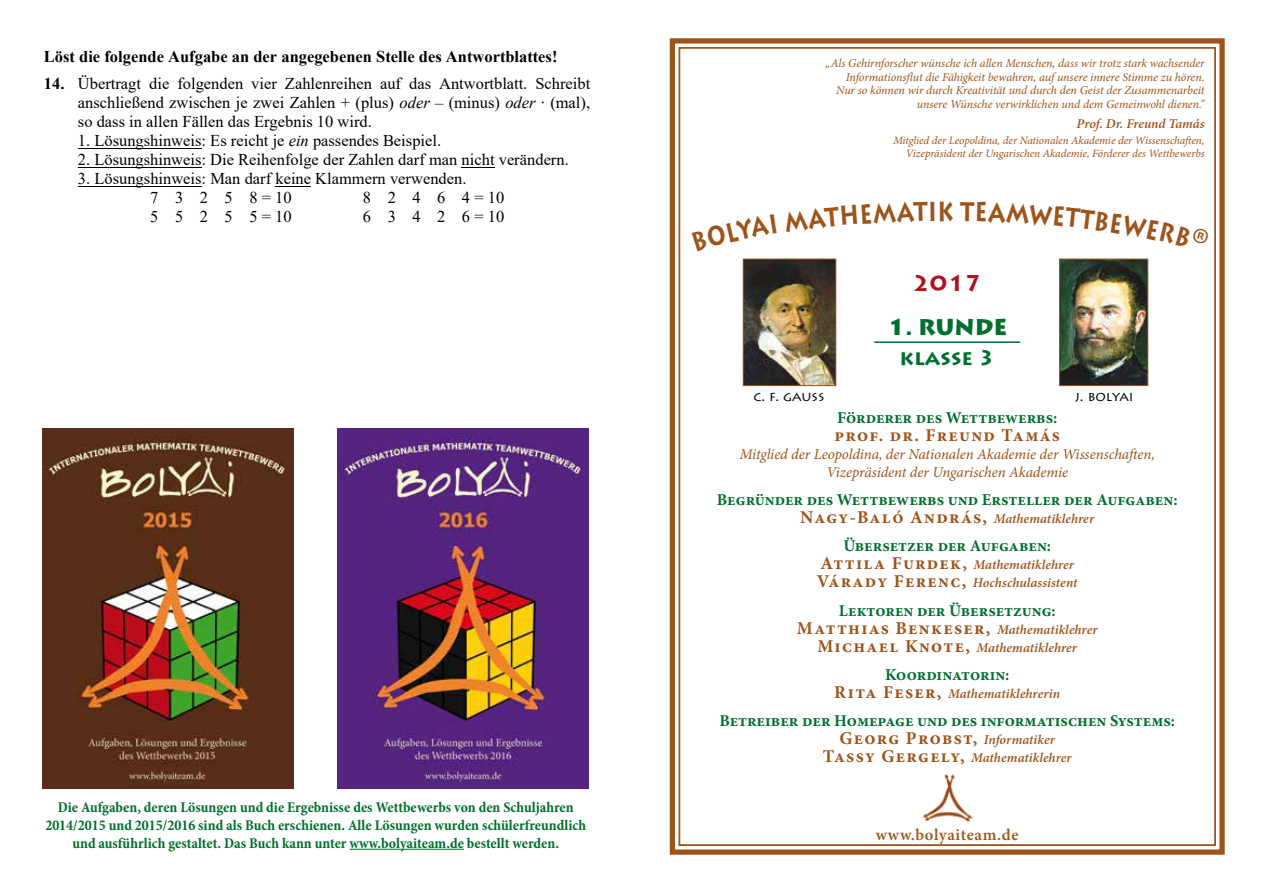
<style>
.page{position:relative;width:1263px;height:893px;background:#fff}
.page>*{position:absolute;margin:0;border:0;box-sizing:border-box;transform-origin:0 0}
.t1{font:700 27px "Lithos Pro";color:#9e531a;scale:.79 1}
.t2{font:900 22.5px "Lithos Pro";color:#006f2d}
.t3{font:700 22.5px "Lithos Pro";color:#af111d}
.t4{font:700 21px "Lithos Pro";color:#006f2d}
.t5{font:700 18px "Minion Pro";letter-spacing:.075em;color:#9e531a}
.t6{font:16.5px/19px "Times New Roman";color:#000;text-align:justify}
.t7{font:700 16.5px "Minion Pro";color:#006f2d}
.t8{font:700 16.5px "Times New Roman";color:#000}
.t9{font:600 16.5px "Minion Pro";letter-spacing:.04em;color:#9e531a}
.t10{font:700 condensed 15px/18px "Minion Pro";color:#00702d;text-align:center}
.t11{font:italic 15px/18px "Minion Pro";letter-spacing:-.005em;color:#9e531a;text-align:center}
.t12{font:italic 600 13.5px/18px "Minion Pro";letter-spacing:.005em;color:#9e531a}
.t13{font:13.5px "Lithos Pro";color:#000}
.t14{font:italic 12px/13.5px "Minion Pro";letter-spacing:-.005em;color:#9e531a;text-align:right}
.t15{font:italic 11.25px/13.5px "Minion Pro";letter-spacing:-.005em;color:#9e531a;text-align:right}
.s1{font-weight:700}
.s2{font-style:italic}
.s3{font-weight:600;font-style:italic;font-size:13.5px}
.s4{font-weight:700;font-style:normal;font-size:18px}
</style>
<div class="page">
<svg style="left:669px;top:38px;width:556px;height:817px"></svg>
<img style="left:922px;top:773px;width:50px;height:48px">
<img style="left:1061px;top:261px;width:85px;height:123px">
<div style="left:1059px;top:259px;width:89px;height:127px;border:1px solid #9e531a"></div>
<img style="left:745px;top:261px;width:89px;height:123px">
<div style="left:743px;top:259px;width:93px;height:127px;border:1px solid #9e531a"></div>
<hr style="left:350px;top:849px;width:114px;height:1px;background:#00702d">
<img style="left:43px;top:429px;width:251px;height:359px">
<img style="left:338px;top:429px;width:251px;height:359px">
<hr style="left:78px;top:148px;width:124px;height:1px;background:#000">
<hr style="left:78px;top:167px;width:124px;height:1px;background:#000">
<hr style="left:461px;top:167px;width:33px;height:1px;background:#000">
<hr style="left:78px;top:186px;width:124px;height:1px;background:#000">
<hr style="left:275px;top:186px;width:36px;height:1px;background:#000">
<svg style="left:692px;top:214px;width:85px;height:37px"></svg>
<svg style="left:784px;top:201px;width:151px;height:31px"></svg>
<svg style="left:960px;top:202px;width:250px;height:46px"></svg>
<p class="t8" style="left:44px;top:45px;width:515px">Löst die folgende Aufgabe an der angegebenen Stelle des Antwortblattes!</p>
<p class="t6" style="left:78px;top:73px;width:514px;text-indent:-34px"><span class="s1">14.</span> Übertragt die folgenden vier Zahlenreihen auf das Antwortblatt. Schreibt anschließend zwischen je zwei Zahlen + (plus) <span class="s2">oder</span> – (minus) <span class="s2">oder</span> ∙ (mal), so dass in allen Fällen das Ergebnis 10 wird.</p>
<p class="t6" style="left:78px;top:130px;width:365px">1. Lösungshinweis: Es reicht je <span class="s2">ein</span> passendes Beispiel.</p>
<p class="t6" style="left:78px;top:149px;width:492px">2. Lösungshinweis: Die Reihenfolge der Zahlen darf man nicht verändern.</p>
<p class="t6" style="left:150px;top:168px;width:318px;text-indent:-72px">3. Lösungshinweis: Man darf keine Klammern verwenden.<br>7 3 2 5 8 = 10</p>
<p class="t6" style="left:363px;top:187px;width:143px">8 2 4 6 4 = 10</p>
<p class="t6" style="left:150px;top:206px;width:143px">5 5 2 5 5 = 10</p>
<p class="t6" style="left:363px;top:206px;width:143px">6 3 4 2 6 = 10</p>
<p class="t10" style="left:45px;top:798px;width:542px">Die Aufgaben, deren Lösungen und die Ergebnisse des Wettbewerbs von den Schuljahren<br>2014/2015 und 2015/2016 sind als Buch erschienen. Alle Lösungen wurden schülerfreundlich und ausführlich gestaltet. Das Buch kann unter www.bolyaiteam.de bestellt werden.</p>
<p class="t14" style="left:825px;top:57px;width:381px">„Als Gehirnforscher wünsche ich allen Menschen, dass wir trotz stark wachsender Informationsflut die Fähigkeit bewahren, auf unsere innere Stimme zu hören.<br>Nur so können wir durch Kreativität und durch den Geist der Zusammenarbeit unsere Wünsche verwirklichen und dem Gemeinwohl dienen.”</p>
<p class="t12" style="left:1076px;top:115px;width:130px">Prof. Dr. Freund Tamás</p>
<p class="t15" style="left:893px;top:134px;width:313px">Mitglied der Leopoldina, der Nationalen Akademie der Wissenschaften,<br>Vizepräsident der Ungarischen Akademie, Förderer des Wettbewerbs</p>
<h1 class="t1" style="left:937px;top:195px;width:22px">K</h1>
<h2 class="t3" style="left:912px;top:270px;width:71px">2017</h2>
<h2 class="t2" style="left:887px;top:313px;width:122px">1. RUNDE</h2>
<p class="t4" style="left:899px;top:345px;width:97px">klasse 3</p>
<p class="t13" style="left:754px;top:389px;width:72px">C. F. GAUSS</p>
<p class="t13" style="left:1075px;top:389px;width:60px">J. BOLYAI</p>
<p class="t7" style="left:837px;top:406px;width:222px">Förderer des Wettbewerbs:</p>
<p class="t5" style="left:834px;top:422px;width:227px">prof. dr. Freund Tamás</p>
<p class="t11" style="left:739px;top:445px;width:417px">Mitglied der Leopoldina, der Nationalen Akademie der Wissenschaften,<br>Vizepräsident der Ungarischen Akademie</p>
<p class="t7" style="left:717px;top:488px;width:462px">Begründer des Wettbewerbs und Ersteller der Aufgaben:</p>
<p class="t5" style="left:800px;top:505px;width:295px">Nagy-Baló András, <span class="s3">Mathematiklehrer</span></p>
<p class="t7" style="left:843px;top:534px;width:209px">Übersetzer der Aufgaben:</p>
<p class="t12" style="left:817px;top:556px;width:262px"><span class="s4">Attila Furdek,</span> Mathematiklehrer<br><span class="s4">Várady Ferenc,</span> Hochschulassistent</p>
<p class="t7" style="left:839px;top:599px;width:219px">Lektoren der Übersetzung:</p>
<p class="t5" style="left:797px;top:615px;width:302px">Matthias Benkeser, <span class="s3">Mathematiklehrer</span></p>
<p class="t12" style="left:817px;top:638px;width:261px"><span class="s4">Michael Knote,</span> Mathematiklehrer</p>
<p class="t7" style="left:885px;top:663px;width:126px">Koordinatorin:</p>
<p class="t12" style="left:834px;top:684px;width:227px"><span class="s4">Rita Feser,</span> Mathematiklehrerin</p>
<p class="t7" style="left:719px;top:709px;width:457px">Betreiber der Homepage und des informatischen Systems:</p>
<p class="t5" style="left:839px;top:726px;width:217px">Georg Probst, <span class="s3">Informatiker</span></p>
<p class="t12" style="left:823px;top:749px;width:250px"><span class="s4">Tassy Gergely,</span> Mathematiklehrer</p>
<p class="t9" style="left:876px;top:824px;width:144px">www.bolyaiteam.de</p>
</div>
